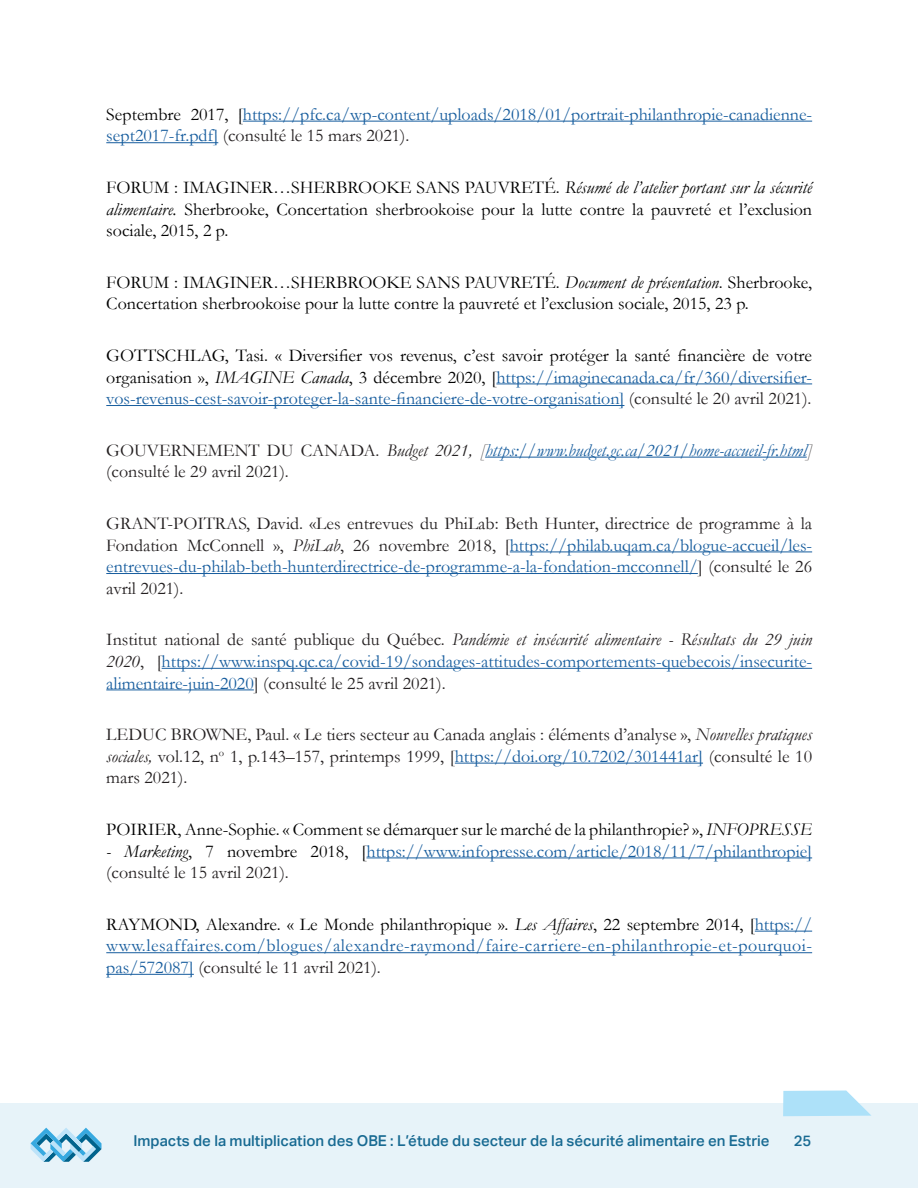
<style>
.page{position:relative;width:918px;height:1188px;background:#fff}
.page>*{position:absolute;margin:0;border:0;box-sizing:border-box;transform-origin:0 0}
.t1{font:18px/21.6px "Garamond";color:#175d9e;text-align:justify}
.t2{font:18px/21.6px "Garamond";color:#231f20;text-align:justify}
.t3{font:18px/21.6px "Garamond";color:#000;text-align:justify}
.t4{font:italic 18px/21.6px "Garamond";color:#175d9e}
.t5{font:500 15px "Aktiv Grotesk";color:#186a92}
.s1{color:#000}
.s2{color:#231f20}
.s3{font-style:italic}
.s4{font-style:italic;color:#000}
.s5{font-style:normal;color:#231f20}
.s6{color:#175d9e}
.s7{font-style:italic;color:#231f20}
</style>
<div class="page">
<div style="left:0;top:1103px;width:918px;height:85px;background:#e7f3f9"></div>
<svg style="left:31px;top:1128px;width:71px;height:34px"></svg>
<svg style="left:783px;top:1090px;width:88px;height:26px;background:#b9e5f9"></svg>
<hr style="left:243px;top:121px;width:569px;height:1px;background:#175d9e">
<hr style="left:106px;top:142px;width:112px;height:1px;background:#175d9e">
<hr style="left:496px;top:383px;width:316px;height:1px;background:#175d9e">
<hr style="left:106px;top:405px;width:518px;height:1px;background:#175d9e">
<hr style="left:485px;top:457px;width:322px;height:1px;background:#175d9e">
<hr style="left:510px;top:551px;width:302px;height:1px;background:#175d9e">
<hr style="left:106px;top:573px;width:592px;height:1px;background:#175d9e">
<hr style="left:162px;top:668px;width:650px;height:1px;background:#175d9e">
<hr style="left:106px;top:689px;width:148px;height:1px;background:#175d9e">
<hr style="left:455px;top:763px;width:248px;height:1px;background:#175d9e">
<hr style="left:366px;top:857px;width:446px;height:1px;background:#175d9e">
<hr style="left:755px;top:931px;width:57px;height:1px;background:#175d9e">
<hr style="left:106px;top:952px;width:706px;height:1px;background:#175d9e">
<hr style="left:106px;top:974px;width:88px;height:1px;background:#175d9e">
<p class="t1" style="left:106px;top:105px;width:707px"><span class="s1">Septembre 2017, [</span>https://pfc.ca/wp-content/uploads/2018/01/portrait-philanthropie-canadienne&shy;sept2017-fr.pdf] <span class="s2">(consulté le 15 mars 2021).</span></p>
<p class="t3" style="left:106px;top:178px;width:707px">FORUM : IMAGINER…SHERBROOKE SANS PAUVRETÉ. <span class="s3">Résumé de l’atelier portant sur la sécurité alimentaire.</span> Sherbrooke, Concertation sherbrookoise pour la lutte contre la pauvreté et l’exclusion sociale, 2015, 2 p.</p>
<p class="t3" style="left:106px;top:273px;width:707px">FORUM : IMAGINER…SHERBROOKE SANS PAUVRETÉ. <span class="s3">Document de présentation</span>. Sherbrooke,<br>Concertation sherbrookoise pour la lutte contre la pauvreté et l’exclusion sociale, 2015, 23 p.</p>
<p class="t1" style="left:106px;top:344px;width:707px"><span class="s1">GOTTSCHLAG, Tasi. « Diversifier vos revenus, c’est savoir protéger la santé financière de votre organisation »,</span> <span class="s4">IMAGINE Canada</span><span class="s1">, 3 décembre 2020, [</span>https://imaginecanada.ca/fr/360/diversifier&shy;vos-revenus-cest-savoir-proteger-la-sante-financiere-de-votre-organisation] <span class="s2">(consulté le 20 avril 2021).</span></p>
<p class="t4" style="left:106px;top:441px;width:707px"><span class="s5">GOUVERNEMENT DU CANADA.</span> <span class="s2">Budget 2021, [</span>https://www.budget.gc.ca/2021/home-accueil-fr.html<span class="s2">] </span><span class="s5">(consulté le 29 avril 2021).</span></p>
<p class="t2" style="left:106px;top:512px;width:707px">GRANT-POITRAS, David. «Les entrevues du PhiLab: Beth Hunter, directrice de programme à la Fondation McConnell », <span class="s3">PhiLab</span>, 26 novembre 2018, [<span class="s6">https://philab.uqam.ca/blogue-accueil/les&shy;entrevues-du-philab-beth-hunterdirectrice-de-programme-a-la-fondation-mcconnell/</span>] (consulté le 26 avril 2021).</p>
<p class="t1" style="left:106px;top:631px;width:707px"><span class="s2">Institut national de santé publique du Québec.</span> <span class="s7">Pandémie et insécurité alimentaire - Résultats du 29 juin 2020</span><span class="s2">, [</span>https://www.inspq.qc.ca/covid-19/sondages-attitudes-comportements-quebecois/insecurite&shy;alimentaire-juin-2020<span class="s2">] (consulté le 25 avril 2021).</span></p>
<p class="t2" style="left:106px;top:723px;width:707px">LEDUC BROWNE, Paul. « Le tiers secteur au Canada anglais : éléments d’analyse », <span class="s3">Nouvelles pratiques sociales,</span> vol.12, n<sup>o</sup> 1, p.143–157, printemps 1999, [<span class="s6">https://doi.org/10.7202/301441ar]</span> (consulté le 10 mars 2021).</p>
<p class="t3" style="left:106px;top:820px;width:707px">POIRIER, Anne-Sophie. « Comment se démarquer sur le marché de la philanthropie? », <span class="s3">INFOPRESSE</span></p>
<p class="t1" style="left:106px;top:842px;width:707px"><span class="s4">- Marketing</span><span class="s1">, 7 novembre 2018, [</span>https://www.infopresse.com/article/2018/11/7/philanthropie] <span class="s2">(consulté le 15 avril 2021).</span></p>
<p class="t1" style="left:106px;top:915px;width:707px"><span class="s1">RAYMOND, Alexandre. « Le Monde philanthropique ».</span> <span class="s4">Les Affaires</span><span class="s1">, 22 septembre 2014, [</span>https:// www.lesaffaires.com/blogues/alexandre-raymond/faire-carriere-en-philanthropie-et-pourquoi&shy;pas/572087] <span class="s2">(consulté le 11 avril 2021).</span></p>
<p class="t5" style="left:134px;top:1135px;width:638px">Impacts de la multiplication des OBE : L’étude du secteur de la sécurité alimentaire en Estrie</p>
<p class="t5" style="left:794px;top:1135px;width:19px">25</p>
</div>
